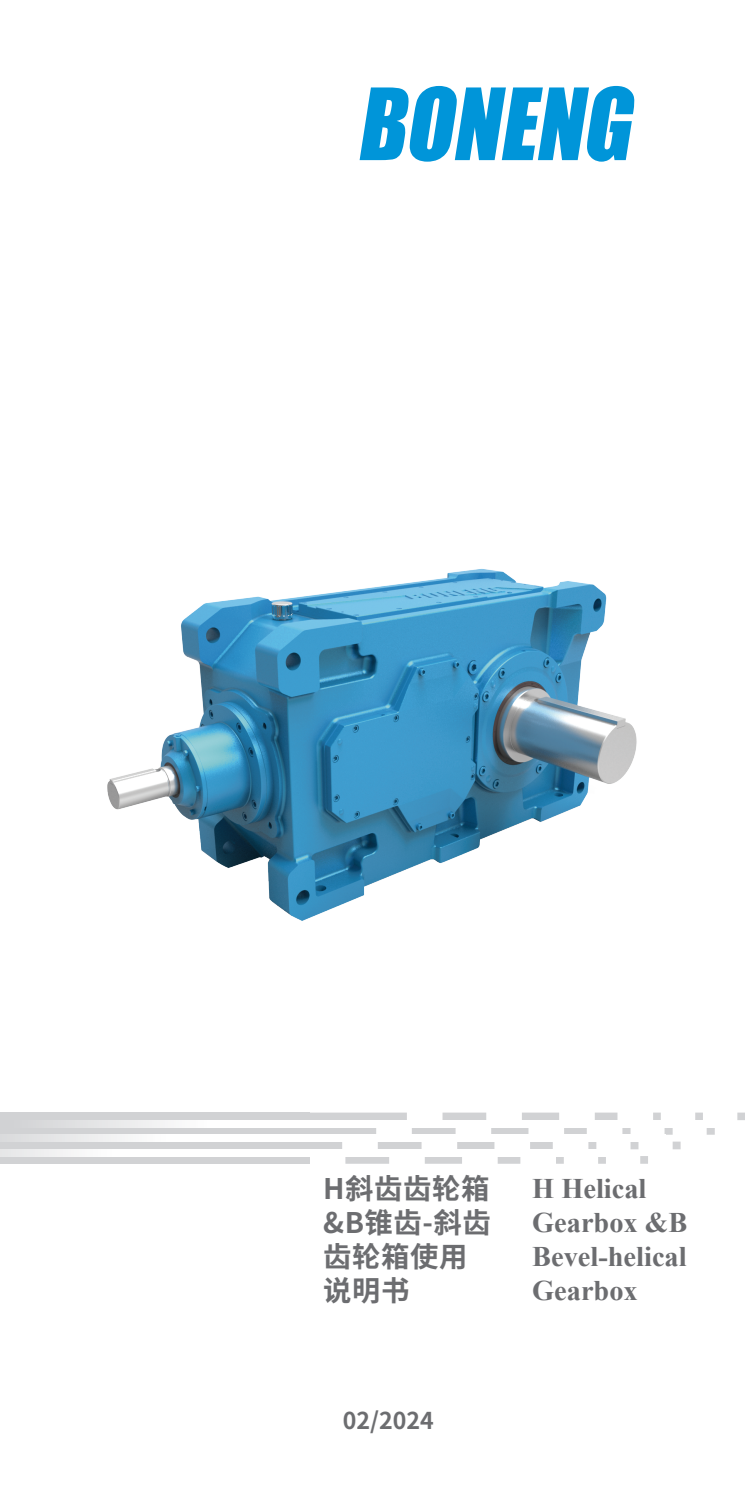
<style>
.page{position:relative;width:745px;height:1489px;background:#fff}
.page>*{position:absolute;margin:0;border:0;box-sizing:border-box;transform-origin:0 0}
.t1{font:700 28.25px/34px "Times New Roman";color:#6c6d70}
.t2{font:700 28.25px/34px "Source Han Sans CN";letter-spacing:.02em;color:#6c6d70}
.t3{font:700 23.25px "Source Han Sans CN";color:#6c6d70}
</style>
<div class="page">
<img style="left:107px;top:569px;width:530px;height:352px">
<svg style="left:359px;top:86px;width:275px;height:76px"></svg>
<hr style="left:0;top:1112px;width:4px;height:51px;background:#d1d2d4">
<svg style="left:4px;top:1112px;width:740px;height:8px"></svg>
<svg style="left:4px;top:1126px;width:710px;height:8px"></svg>
<svg style="left:4px;top:1141px;width:676px;height:8px"></svg>
<svg style="left:0;top:1156px;width:647px;height:7px"></svg>
<svg style="left:14px;top:1120px;width:151px;height:6px"></svg>
<svg style="left:4px;top:1134px;width:118px;height:7px"></svg>
<svg style="left:0;top:1149px;width:68px;height:7px"></svg>
<p class="t2" style="left:323px;top:1172px;width:169px">H斜齿齿轮箱&amp;B锥齿-斜齿齿轮箱使用说明书</p>
<p class="t3" style="left:343px;top:1406px;width:92px">02/2024</p>
<p class="t1" style="left:532px;top:1170px;width:157px">H Helical<br>Gearbox &amp;B<br>Bevel-helical<br>Gearbox</p>
</div>
